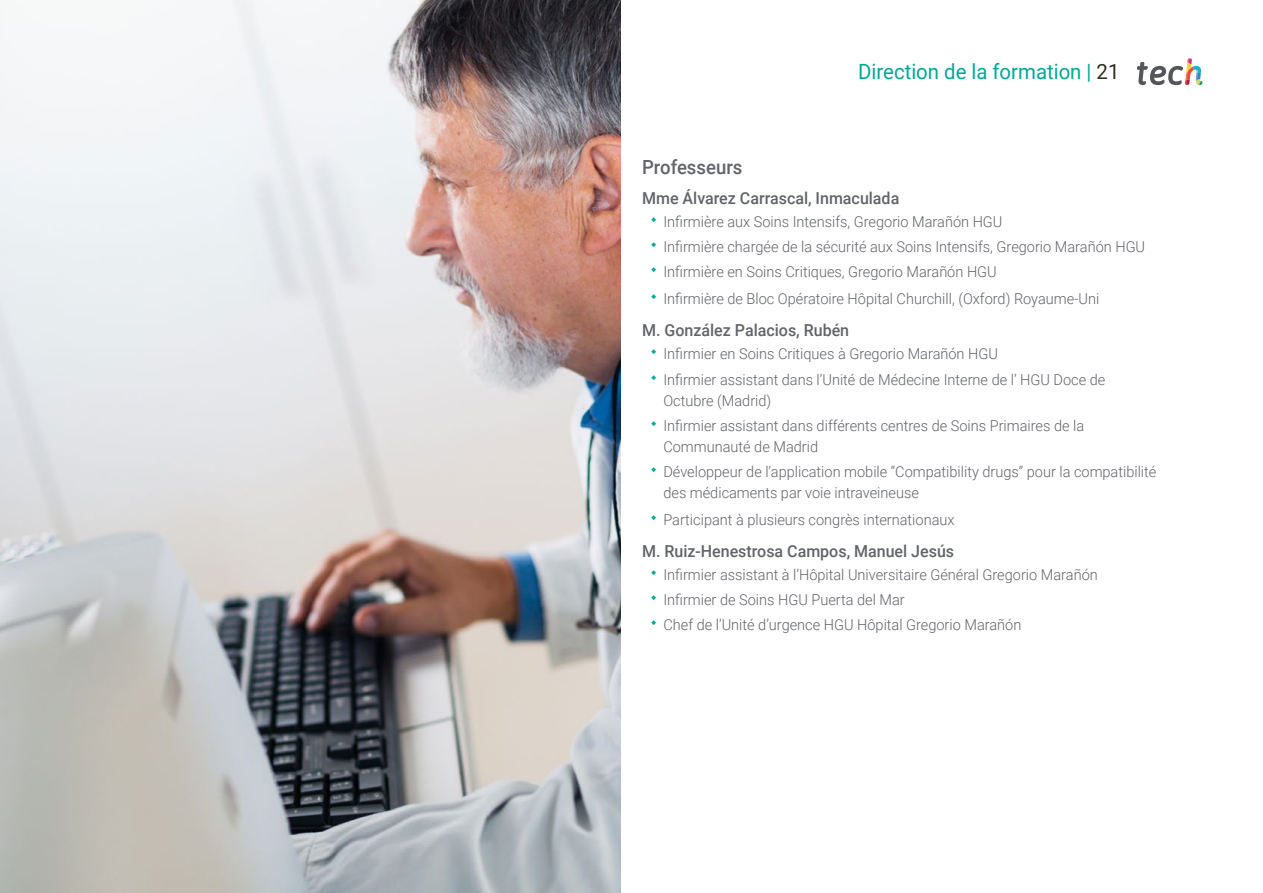
<style>
.page{position:relative;width:1263px;height:893px;background:#fff}
.page>*{position:absolute;margin:0;border:0;box-sizing:border-box;transform-origin:0 0}
.t1{font:21px "Roboto";color:#00a996}
.t2{font:500 19.5px "Roboto";color:#61646a;scale:.95 1}
.t3{font:500 16.5px "Roboto";color:#61646a}
.t4{font:300 15px/25.2px "Roboto";color:#61646a}
.s1{color:#312e20}
</style>
<div class="page">
<img style="left:0;top:0;width:621px;height:893px">
<svg style="left:1137px;top:58px;width:65px;height:28px"></svg>
<h1 class="t1" style="left:858px;top:57px;width:263px">Direction de la formation | <span class="s1">21</span></h1>
<h2 class="t2" style="left:642px;top:153px;width:107px">Professeurs</h2>
<p class="t3" style="left:642px;top:186px;width:259px">Mme Álvarez Carrascal, Inmaculada</p>
<p class="t4" style="left:663px;top:208px;width:483px">Infirmière aux Soins Intensifs, Gregorio Marañón HGU<br>Infirmière chargée de la sécurité aux Soins Intensifs, Gregorio Marañón HGU<br>Infirmière en Soins Critiques, Gregorio Marañón HGU</p>
<p class="t4" style="left:663px;top:286px;width:437px">Infirmière de Bloc Opératoire Hôpital Churchill, (Oxford) Royaume-Uni</p>
<p class="t3" style="left:642px;top:319px;width:209px">M. González Palacios, Rubén</p>
<p class="t4" style="left:663px;top:341px;width:443px">Infirmier en Soins Critiques à Gregorio Marañón HGU<br>Infirmier assistant dans l’Unité de Médecine Interne de l’ HGU Doce de</p>
<p class="t4" style="left:663px;top:387px;width:422px">Octubre (Madrid)<br>Infirmier assistant dans différents centres de Soins Primaires de la</p>
<p class="t4" style="left:663px;top:433px;width:494px">Communauté de Madrid<br>Développeur de l’application mobile “Compatibility drugs” pour la compatibilité</p>
<p class="t4" style="left:663px;top:479px;width:293px;line-height:26.7px">des médicaments par voie intraveineuse<br>Participant à plusieurs congrès internationaux</p>
<p class="t3" style="left:642px;top:539px;width:314px">M. Ruiz-Henestrosa Campos, Manuel Jesús</p>
<p class="t4" style="left:663px;top:561px;width:436px">Infirmier assistant à l’Hôpital Universitaire Général Gregorio Marañón<br>Infirmier de Soins HGU Puerta del Mar<br>Chef de l’Unité d’urgence HGU Hôpital Gregorio Marañón</p>
</div>
